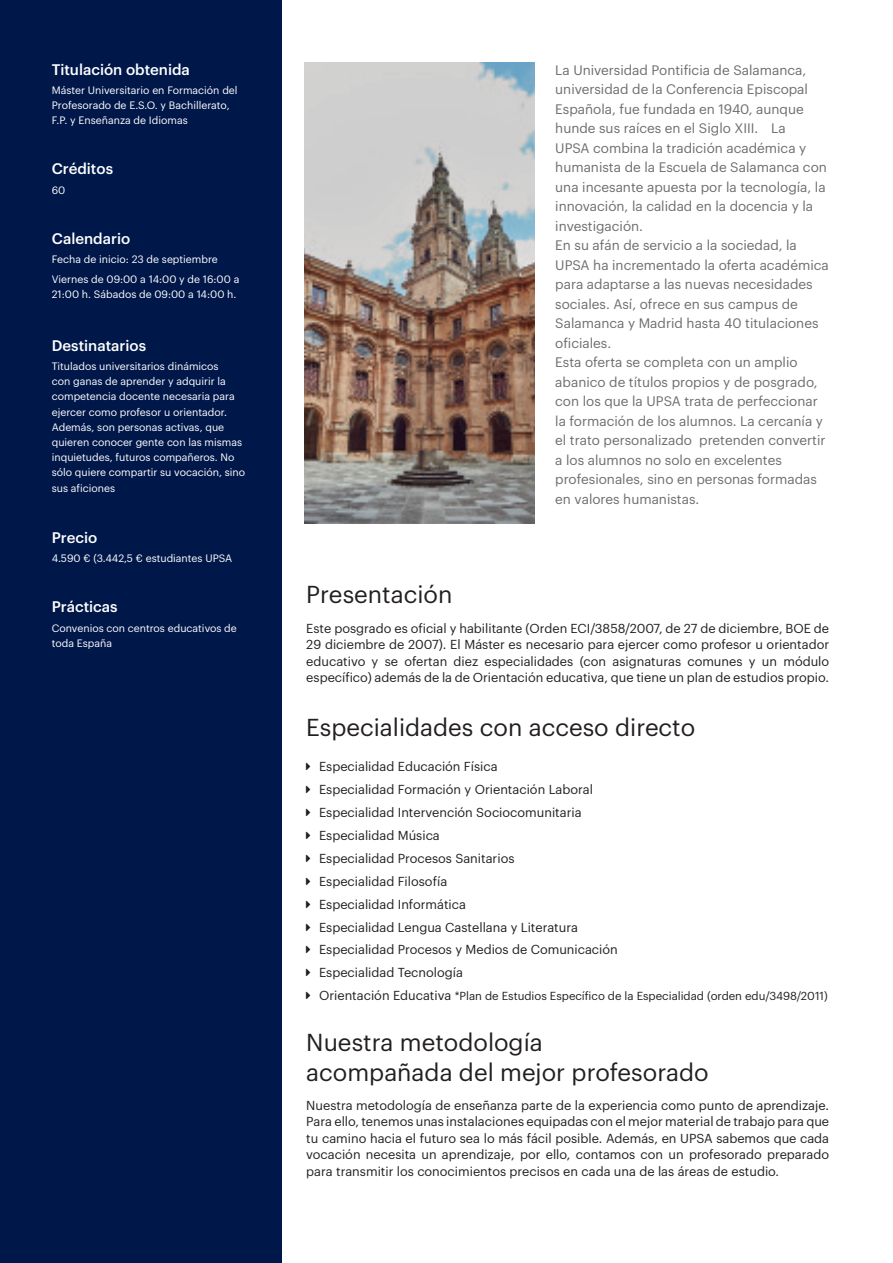
<style>
.page{position:relative;width:893px;height:1263px;background:#fff}
.page>*{position:absolute;margin:0;border:0;box-sizing:border-box;transform-origin:0 0}
.t1{font:24px "Graphik";color:#231f20}
.Txt__común_bold{font:500 15px "Graphik";color:#fff}
.Txt__común_bold-2{font:13.5px/19.5px "Graphik";color:#6c6d70}
.Txt__común_bold-3{font:12.75px/16.5px "Graphik";color:#231f20;text-align:justify}
.Txt__común_bold-4{font:11.4px "Graphik";color:#231f20}
.Txt__común_bold-5{font:10.5px/15px "Graphik";color:#fff}
.s1{font-size:12.75px}
</style>
<div class="page">
<div style="left:0;top:0;width:281px;height:1263px;background:#00174a"></div>
<img style="left:304px;top:62px;width:230px;height:461px">
<p class="Txt__común_bold" style="left:52px;top:58px;width:140px">Titulación obtenida</p>
<p class="Txt__común_bold-5" style="left:52px;top:82px;width:187px">Máster Universitario en Formación del<br>Profesorado de E.S.O. y Bachillerato,<br>F.P. y Enseñanza de Idiomas</p>
<p class="Txt__común_bold" style="left:52px;top:158px;width:63px">Créditos</p>
<p class="Txt__común_bold-5" style="left:52px;top:181px;width:15px">60</p>
<p class="Txt__común_bold" style="left:52px;top:227px;width:80px">Calendario</p>
<p class="Txt__común_bold-5" style="left:52px;top:251px;width:168px">Fecha de inicio: 23 de septiembre</p>
<p class="Txt__común_bold-5" style="left:52px;top:271px;width:189px">Viernes de 09:00 a 14:00 y de 16:00 a<br>21:00 h. Sábados de 09:00 a 14:00 h.</p>
<p class="Txt__común_bold" style="left:52px;top:334px;width:96px">Destinatarios</p>
<p class="Txt__común_bold-5" style="left:52px;top:358px;width:195px">Titulados universitarios dinámicos<br>con ganas de aprender y adquirir la competencia docente necesaria para ejercer como profesor u orientador.<br>Además, son personas activas, que quieren conocer gente con las mismas inquietudes, futuros compañeros. No sólo quiere compartir su vocación, sino</p>
<p class="Txt__común_bold-5" style="left:52px;top:480px;width:65px">sus aficiones</p>
<p class="Txt__común_bold" style="left:52px;top:526px;width:47px">Precio</p>
<p class="Txt__común_bold-5" style="left:52px;top:550px;width:182px">4.590 € (3.442,5 € estudiantes UPSA</p>
<p class="Txt__común_bold" style="left:52px;top:595px;width:67px">Prácticas</p>
<p class="Txt__común_bold-5" style="left:52px;top:619px;width:187px">Convenios con centros educativos de toda España</p>
<p class="Txt__común_bold-2" style="left:555px;top:59px;width:273px">La Universidad Pontificia de Salamanca, universidad de la Conferencia Episcopal Española, fue fundada en 1940, aunque hunde sus raíces en el Siglo XIII. La<br>UPSA combina la tradición académica y humanista de la Escuela de Salamanca con una incesante apuesta por la tecnología, la innovación, la calidad en la docencia y la investigación.</p>
<p class="Txt__común_bold-2" style="left:555px;top:234px;width:275px">En su afán de servicio a la sociedad, la UPSA ha incrementado la oferta académica para adaptarse a las nuevas necesidades sociales. Así, ofrece en sus campus de Salamanca y Madrid hasta 40 titulaciones oficiales.</p>
<p class="Txt__común_bold-2" style="left:555px;top:351px;width:272px">Esta oferta se completa con un amplio abanico de títulos propios y de posgrado, con los que la UPSA trata de perfeccionar la formación de los alumnos. La cercanía y el trato personalizado pretenden convertir a los alumnos no solo en excelentes profesionales, sino en personas formadas en valores humanistas.</p>
<p class="t1" style="left:306px;top:577px;width:148px">Presentación</p>
<p class="Txt__común_bold-3" style="left:306px;top:619px;width:524px">Este posgrado es oficial y habilitante (Orden ECI/3858/2007, de 27 de diciembre, BOE de 29 diciembre de 2007). El Máster es necesario para ejercer como profesor u orientador educativo y se ofertan diez especialidades (con asignaturas comunes y un módulo específico) además de la de Orientación educativa, que tiene un plan de estudios propio.</p>
<p class="t1" style="left:306px;top:709px;width:390px">Especialidades con acceso directo</p>
<p class="Txt__común_bold-3" style="left:319px;top:757px;width:180px">Especialidad Educación Física</p>
<p class="Txt__común_bold-3" style="left:319px;top:780px;width:275px">Especialidad Formación y Orientación Laboral</p>
<p class="Txt__común_bold-3" style="left:319px;top:803px;width:264px">Especialidad Intervención Sociocomunitaria</p>
<p class="Txt__común_bold-3" style="left:319px;top:826px;width:122px">Especialidad Música</p>
<p class="Txt__común_bold-3" style="left:319px;top:849px;width:197px">Especialidad Procesos Sanitarios</p>
<p class="Txt__común_bold-3" style="left:319px;top:872px;width:130px">Especialidad Filosofía</p>
<p class="Txt__común_bold-3" style="left:319px;top:895px;width:148px">Especialidad Informática</p>
<p class="Txt__común_bold-3" style="left:319px;top:917px;width:260px">Especialidad Lengua Castellana y Literatura</p>
<p class="Txt__común_bold-3" style="left:319px;top:940px;width:300px">Especialidad Procesos y Medios de Comunicación</p>
<p class="Txt__común_bold-3" style="left:319px;top:963px;width:145px">Especialidad Tecnología</p>
<p class="Txt__común_bold-4" style="left:319px;top:987px;width:510px"><span class="s1">Orientación Educativa</span> *Plan de Estudios Específico de la Especialidad (orden edu/3498/2011)</p>
<p class="t1" style="left:306px;top:1024px;width:238px">Nuestra metodología</p>
<p class="t1" style="left:306px;top:1054px;width:404px">acompañada del mejor profesorado</p>
<p class="Txt__común_bold-3" style="left:306px;top:1096px;width:524px">Nuestra metodología de enseñanza parte de la experiencia como punto de aprendizaje.<br>Para ello, tenemos unas instalaciones equipadas con el mejor material de trabajo para que tu camino hacia el futuro sea lo más fácil posible. Además, en UPSA sabemos que cada vocación necesita un aprendizaje, por ello, contamos con un profesorado preparado para transmitir los conocimientos precisos en cada una de las áreas de estudio.</p>
</div>
